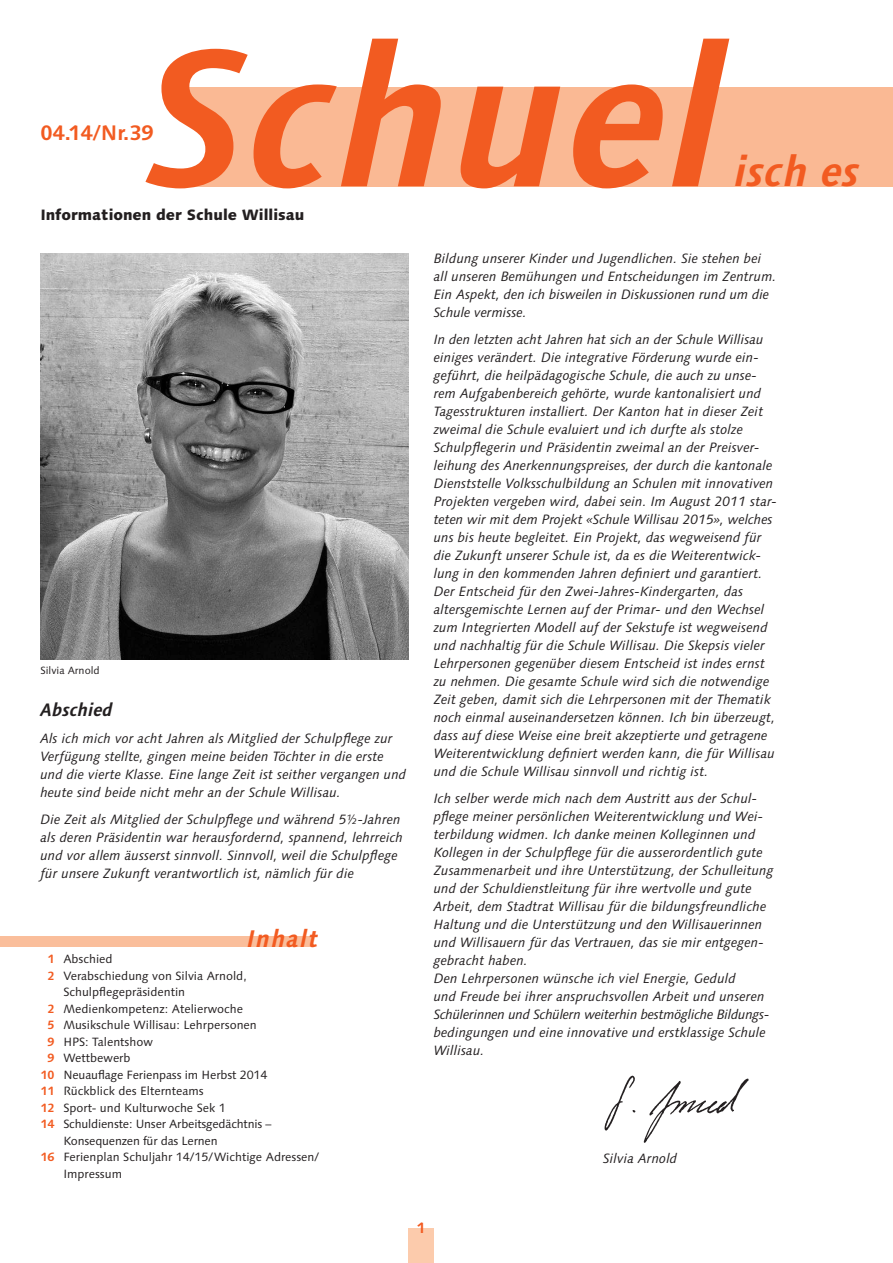
<style>
.page{position:relative;width:893px;height:1263px;background:#fff}
.page>*{position:absolute;margin:0;border:0;box-sizing:border-box;transform-origin:0 0}
.t1{font:italic 700 195px "Linotype Syntax";letter-spacing:.01em;color:#f25b21}
.t2{font:italic 700 42px "Linotype Syntax";letter-spacing:.01em;color:#f25b21}
.t3{font:italic 700 24px "Linotype Syntax";letter-spacing:.05em;color:#f25b21}
.t4{font:700 21px "Linotype Syntax";color:#f25b21}
.t5{font:italic 700 18px "Linotype Syntax";color:#231f20}
.t6{font:800 15px "Linotype Syntax";color:#231f20}
.t7{font:700 15px "Linotype Syntax";color:#f25b21}
.t8{font:italic 13.5px/18px "Linotype Syntax";color:#231f20}
.t9{font:12px "Linotype Syntax";color:#231f20}
.t10{font:10.5px "Linotype Syntax";color:#231f20}
.s1{font-weight:700;color:#f25b21}
</style>
<div class="page">
<div style="left:408px;top:1228px;width:26px;height:35px;background:#fccbac"></div>
<div style="left:189px;top:87px;width:704px;height:100px;background:#fab994"></div>
<svg style="left:188px;top:123px;width:26px;height:56px"></svg>
<div style="left:0;top:936px;width:313px;height:10px;background:#fabe9b"></div>
<img style="left:604px;top:1075px;width:145px;height:68px">
<img style="left:40px;top:253px;width:368px;height:406px">
<h1 class="t1" style="left:145px;top:3px;width:586px">Schuel</h1>
<h3 class="t4" style="left:40px;top:120px;width:115px">04.14/Nr.39</h3>
<h2 class="t2" style="left:735px;top:147px;width:126px">isch es</h2>
<p class="t6" style="left:40px;top:206px;width:265px">Informationen der Schule Willisau</p>
<p class="t10" style="left:40px;top:664px;width:61px">Silvia Arnold</p>
<h3 class="t5" style="left:40px;top:699px;width:74px">Abschied</h3>
<p class="t8" style="left:40px;top:730px;width:367px">Als ich mich vor acht Jahren als Mitglied der Schulpflege zur Verfügung stellte, gingen meine beiden Töchter in die erste und die vierte Klasse. Eine lange Zeit ist seither vergangen und heute sind beide nicht mehr an der Schule Willisau.</p>
<p class="t8" style="left:40px;top:810px;width:364px">Die Zeit als Mitglied der Schulpflege und während 5½-Jahren als deren Präsidentin war herausfordernd, spannend, lehrreich und vor allem äusserst sinnvoll. Sinnvoll, weil die Schulpflege für unsere Zukunft verantwortlich ist, nämlich für die</p>
<h3 class="t3" style="left:247px;top:924px;width:73px">Inhalt</h3>
<p class="t9" style="left:47px;top:952px;width:67px"><span class="s1">1</span> Abschied</p>
<p class="t9" style="left:47px;top:968px;width:201px"><span class="s1">2</span> Verabschiedung von Silvia Arnold,</p>
<p class="t9" style="left:63px;top:985px;width:123px">Schulpflegepräsidentin</p>
<p class="t9" style="left:47px;top:1001px;width:197px"><span class="s1">2</span> Medienkompetenz: Atelierwoche</p>
<p class="t9" style="left:47px;top:1018px;width:211px"><span class="s1">5</span> Musikschule Willisau: Lehrpersonen</p>
<p class="t9" style="left:47px;top:1034px;width:107px"><span class="s1">9</span> HPS: Talentshow</p>
<p class="t9" style="left:47px;top:1051px;width:85px"><span class="s1">9</span> Wettbewerb</p>
<p class="t9" style="left:40px;top:1067px;width:229px"><span class="s1">10</span> Neuauflage Ferienpass im Herbst 2014</p>
<p class="t9" style="left:40px;top:1084px;width:165px"><span class="s1">11</span> Rückblick des Elternteams</p>
<p class="t9" style="left:40px;top:1100px;width:187px"><span class="s1">12</span> Sport- und Kulturwoche Sek 1</p>
<p class="t9" style="left:40px;top:1117px;width:233px"><span class="s1">14</span> Schuldienste: Unser Arbeitsgedächtnis –</p>
<p class="t9" style="left:63px;top:1133px;width:156px">Konsequenzen für das Lernen</p>
<p class="t9" style="left:40px;top:1150px;width:280px"><span class="s1">16</span> Ferienplan Schuljahr 14/15/Wichtige Adressen/</p>
<p class="t9" style="left:63px;top:1166px;width:60px">Impressum</p>
<p class="t8" style="left:434px;top:249px;width:344px">Bildung unserer Kinder und Jugendlichen. Sie stehen bei all unseren Bemühungen und Entscheidungen im Zentrum.<br>Ein Aspekt, den ich bisweilen in Diskussionen rund um die Schule vermisse.</p>
<p class="t8" style="left:434px;top:330px;width:345px">In den letzten acht Jahren hat sich an der Schule Willisau einiges verändert. Die integrative Förderung wurde ein&shy;geführt, die heilpädagogische Schule, die auch zu unse&shy;rem Aufgabenbereich gehörte, wurde kantonalisiert und Tagesstrukturen installiert. Der Kanton hat in dieser Zeit zweimal die Schule evaluiert und ich durfte als stolze Schulpflegerin und Präsidentin zweimal an der Preisver&shy;leihung des Anerkennungspreises, der durch die kantonale Dienststelle Volksschulbildung an Schulen mit innovativen Projekten vergeben wird, dabei sein. Im August 2011 star&shy;teten wir mit dem Projekt «Schule Willisau 2015», welches uns bis heute begleitet. Ein Projekt, das wegweisend für die Zukunft unserer Schule ist, da es die Weiterentwick&shy;lung in den kommenden Jahren definiert und garantiert.<br>Der Entscheid für den Zwei-Jahres-Kindergarten, das altersgemischte Lernen auf der Primar- und den Wechsel zum Integrierten Modell auf der Sekstufe ist wegweisend und nachhaltig für die Schule Willisau. Die Skepsis vieler Lehrpersonen gegenüber diesem Entscheid ist indes ernst zu nehmen. Die gesamte Schule wird sich die notwendige Zeit geben, damit sich die Lehrpersonen mit der Thematik noch einmal auseinandersetzen können. Ich bin überzeugt, dass auf diese Weise eine breit akzeptierte und getragene Weiterentwicklung definiert werden kann, die für Willisau und die Schule Willisau sinnvoll und richtig ist.</p>
<p class="t8" style="left:434px;top:789px;width:341px">Ich selber werde mich nach dem Austritt aus der Schul&shy;pflege meiner persönlichen Weiterentwicklung und Wei&shy;terbildung widmen. Ich danke meinen Kolleginnen und Kollegen in der Schulpflege für die ausserordentlich gute Zusammenarbeit und ihre Unterstützung, der Schulleitung und der Schuldienstleitung für ihre wertvolle und gute Arbeit, dem Stadtrat Willisau für die bildungsfreundliche Haltung und die Unterstützung und den Willisauerinnen und Willisauern für das Vertrauen, das sie mir entgegen&shy;gebracht haben.<br>Den Lehrpersonen wünsche ich viel Energie, Geduld<br>und Freude bei ihrer anspruchsvollen Arbeit und unseren Schülerinnen und Schülern weiterhin bestmögliche Bildungs&shy;bedingungen und eine innovative und erstklassige Schule Willisau.</p>
<p class="t8" style="left:603px;top:1149px;width:76px">Silvia Arnold</p>
<p class="t7" style="left:417px;top:1219px;width:10px">1</p>
</div>
